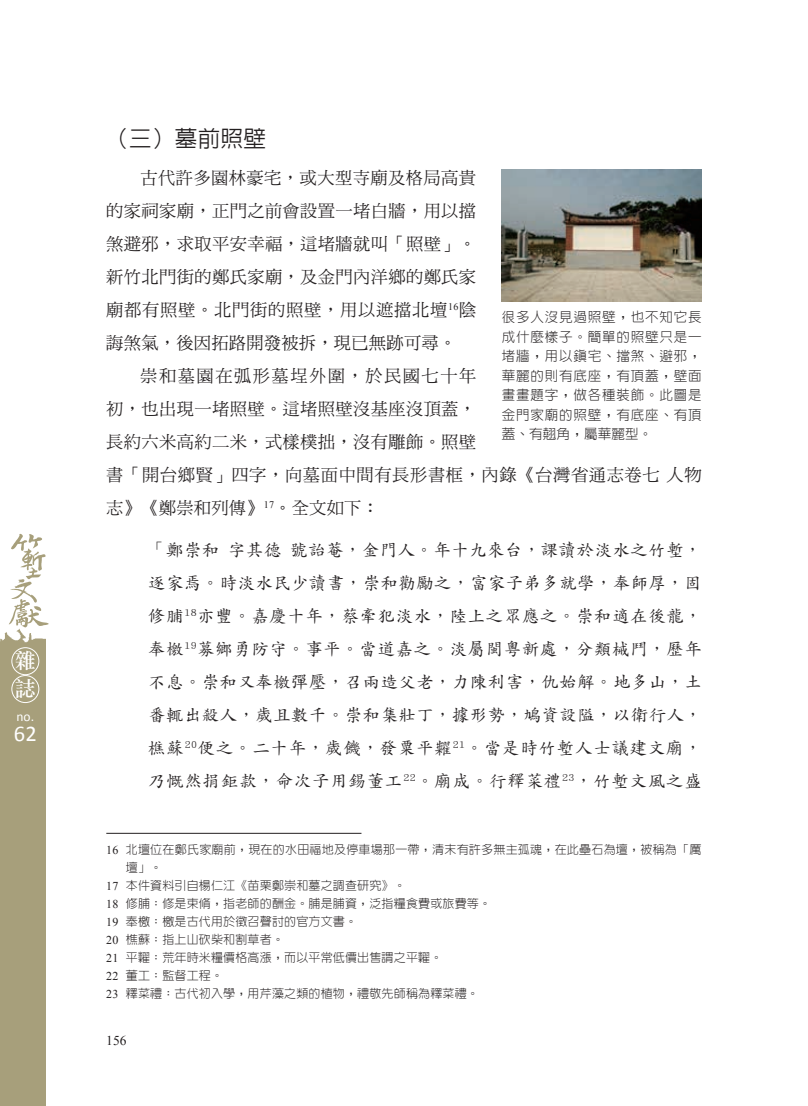
<style>
.page{position:relative;width:808px;height:1106px;background:#fff}
.page>*{position:absolute;margin:0;border:0;box-sizing:border-box;transform-origin:0 0}
.t1{font:500 22.5px "AR New Hei B5";color:#231f20}
.t2{font:22.5px "Calibri";color:#fff}
.t3{font:21px/28px "DF Li Song Std W5";color:#fff}
.t4{font:17.25px/33px "DF Kai Shu Std W5";letter-spacing:.055em;color:#231f20;text-align:justify}
.t5{font:17.25px/33px "DF Ming Std W5";letter-spacing:.02em;color:#231f20;text-align:justify}
.t6{font:300 13.5px/19.5px "AR New Hei B5";letter-spacing:.06em;color:#231f20;text-align:justify}
.t7{font:13.5px "Times New Roman";color:#231f20}
.t8{font:13.5px "Calibri";color:#fff}
.t9{font:300 12px "AR New Hei B5";letter-spacing:.015em;color:#231f20}
.s1{font-family:"Times New Roman";font-weight:400}
</style>
<div class="page">
<div style="left:0;top:627px;width:45px;height:479px;background:#a79f7b"></div>
<div style="left:11px;top:647px;width:28px;height:28px;border:1px solid #fff;border-radius:50%"></div>
<div style="left:11px;top:675px;width:28px;height:28px;border:1px solid #fff;border-radius:50%"></div>
<svg style="left:9px;top:534px;width:40px;height:93px"></svg>
<hr style="left:106px;top:833px;width:255px;height:1px;background:#231f20">
<img style="left:502px;top:169px;width:200px;height:132px">
<p class="t3" style="left:15px;top:646px;width:22px">雜誌</p>
<p class="t8" style="left:17px;top:708px;width:19px">no.</p>
<h1 class="t2" style="left:14px;top:719px;width:24px">62</h1>
<h1 class="t1" style="left:106px;top:128px;width:161px">（三）墓前照壁</h1>
<p class="t5" style="left:106px;top:161px;width:371px;text-indent:34px">古代許多園林豪宅，或大型寺廟及格局高貴的家祠家廟，正門之前會設置一堵白牆，用以擋煞避邪，求取平安幸福，這堵牆就叫「照壁」。新竹北門街的鄭氏家廟，及金門內洋鄉的鄭氏家廟都有照壁。北門街的照壁，用以遮擋北壇<sup>16</sup>陰誨煞氣，後因拓路開發被拆，現已無跡可尋。</p>
<p class="t5" style="left:106px;top:359px;width:597px;text-align:left;text-indent:34px">崇和墓園在弧形墓埕外圍，於民國七十年<br>初，也出現一堵照壁。這堵照壁沒基座沒頂蓋，<br>長約六米高約二米，式樣樸拙，沒有雕飾。照壁<br>書「開台鄉賢」四字，向墓面中間有長形書框，內錄《台灣省通志卷七人物志》《鄭崇和列傳》<sup>17</sup>。全文如下：</p>
<p class="t4" style="left:148px;top:532px;width:555px">「鄭崇和 字其德 號詒菴，金門人。年十九來台，課讀於淡水之竹塹，逐家焉。時淡水民少讀書，崇和勸勵之，富家子弟多就學，奉師厚，固修脯<sup>18</sup>亦豐。嘉慶十年，蔡牽犯淡水，陸上之眾應之。崇和適在後龍，奉檄<sup>19</sup>募鄉勇防守。事平。當道嘉之。淡屬閩粵新處，分類械鬥，歷年不息。崇和又奉檄彈壓，召兩造父老，力陳利害，仇始解。地多山，土番輒出殺人，歲且數千。崇和集壯丁，據形勢，鳩資設隘，以衛行人，樵蘇<sup>20</sup>便之。二十年，歲饑，發粟平糶<sup>21</sup>。當是時竹塹人士議建文廟，乃慨然捐鉅款，命次子用錫董工<sup>22</sup>。廟成。行釋菜禮<sup>23</sup>，竹塹文風之盛</p>
<p class="t6" style="left:502px;top:307px;width:201px">很多人沒見過照壁，也不知它長成什麼樣子。簡單的照壁只是一堵牆，用以鎮宅、擋煞、避邪，華麗的則有底座，有頂蓋，壁面畫畫題字，做各種裝飾。此圖是金門家廟的照壁，有底座、有頂蓋、有翹角，屬華麗型。</p>
<p class="t9" style="left:106px;top:843px;width:597px"><span class="s1">16</span> 北壇位在鄭氏家廟前，現在的水田福地及停車場那一帶，清末有許多無主孤魂，在此壘石為壇，被稱為「厲</p>
<p class="t9" style="left:126px;top:861px;width:38px">壇」。</p>
<p class="t9" style="left:106px;top:879px;width:301px"><span class="s1">17</span> 本件資料引自楊仁江《苗栗鄭崇和墓之調查研究》。</p>
<p class="t9" style="left:106px;top:897px;width:386px"><span class="s1">18</span> 修脯：修是束脩，指老師的酬金。脯是脯資，泛指糧食費或旅費等。</p>
<p class="t9" style="left:106px;top:915px;width:252px"><span class="s1">19</span> 奉檄：檄是古代用於徵召聲討的官方文書。</p>
<p class="t9" style="left:106px;top:933px;width:179px"><span class="s1">20</span> 樵蘇：指上山砍柴和割草者。</p>
<p class="t9" style="left:106px;top:951px;width:337px"><span class="s1">21</span> 平糶：荒年時米糧價格高漲，而以平常低價出售謂之平糶。</p>
<p class="t9" style="left:106px;top:969px;width:118px"><span class="s1">22</span> 董工：監督工程。</p>
<p class="t9" style="left:106px;top:987px;width:374px"><span class="s1">23</span> 釋菜禮：古代初入學，用芹藻之類的植物，禮敬先師稱為釋菜禮。</p>
<p class="t7" style="left:106px;top:1031px;width:22px">156</p>
</div>
